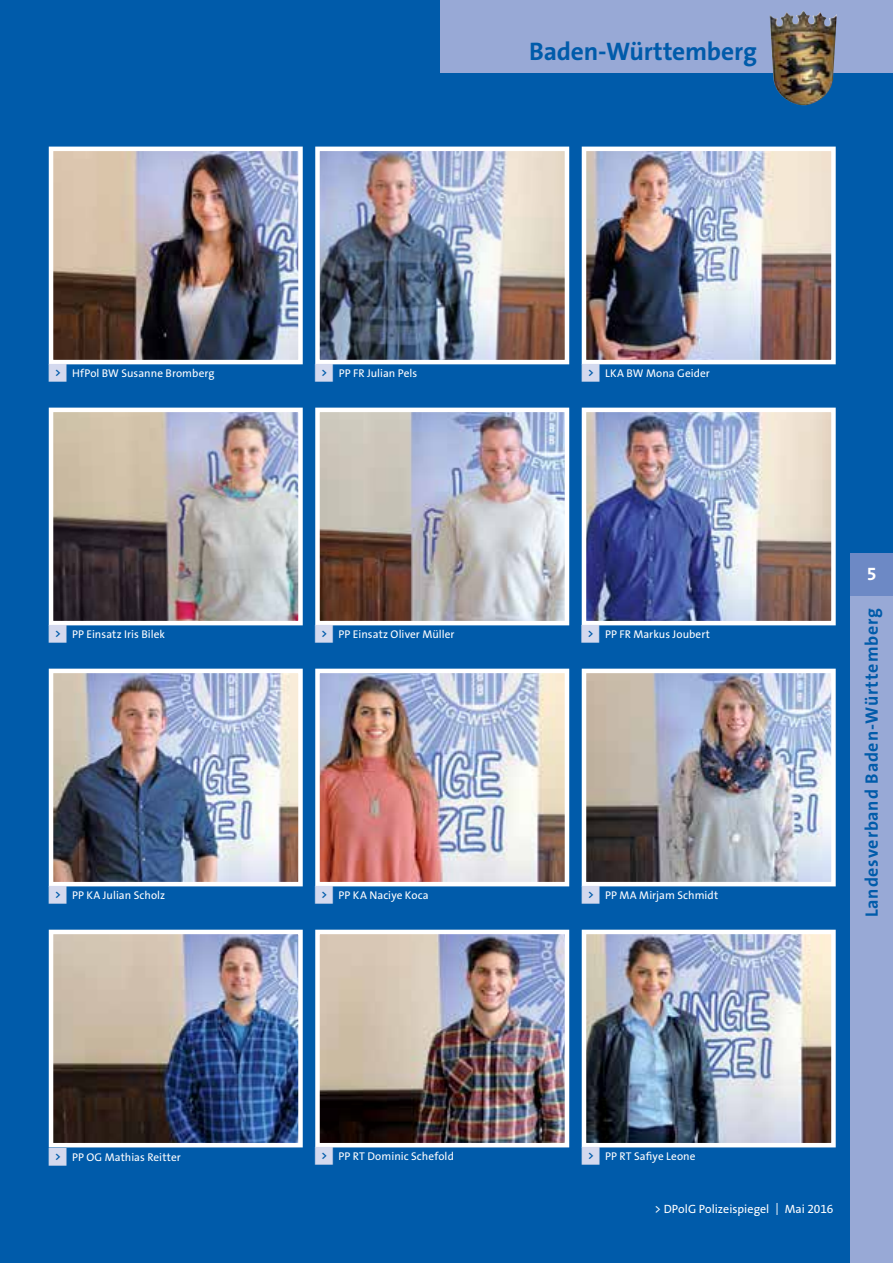
<style>
.page{position:relative;width:893px;height:1263px;background:#005baa}
.page>*{position:absolute;margin:0;border:0;box-sizing:border-box;transform-origin:0 0}
.t1{font:700 25.5px "The Sans Os F";letter-spacing:-.005em;color:#005baa}
.t2{font:700 18px "The Sans Os F";letter-spacing:.045em;color:#005baa}
.t3{font:700 18px "The Sans Os F";color:#fff}
.t4{font:12px "The Sans Os F";color:#fff}
.t5{font:11.25px "The Sans Os F";letter-spacing:.005em;color:#fff}
.s1{font-family:"Top Numbers";color:#d4d9ee}
</style>
<div class="page">
<img style="left:54px;top:152px;width:244px;height:207px">
<div style="left:49px;top:147px;width:254px;height:217px;border:4px solid #fff"></div>
<img style="left:320px;top:152px;width:244px;height:207px">
<div style="left:315px;top:147px;width:254px;height:217px;border:4px solid #fff"></div>
<img style="left:587px;top:152px;width:244px;height:207px">
<div style="left:582px;top:147px;width:254px;height:217px;border:4px solid #fff"></div>
<img style="left:54px;top:413px;width:244px;height:207px">
<div style="left:49px;top:408px;width:254px;height:217px;border:4px solid #fff"></div>
<img style="left:320px;top:413px;width:244px;height:207px">
<div style="left:315px;top:408px;width:254px;height:217px;border:4px solid #fff"></div>
<img style="left:587px;top:413px;width:244px;height:207px">
<div style="left:582px;top:408px;width:254px;height:217px;border:4px solid #fff"></div>
<img style="left:54px;top:674px;width:244px;height:207px">
<div style="left:49px;top:669px;width:254px;height:217px;border:4px solid #fff"></div>
<img style="left:320px;top:674px;width:244px;height:207px">
<div style="left:315px;top:669px;width:254px;height:217px;border:4px solid #fff"></div>
<img style="left:587px;top:674px;width:244px;height:207px">
<div style="left:582px;top:669px;width:254px;height:217px;border:4px solid #fff"></div>
<img style="left:54px;top:935px;width:244px;height:207px">
<div style="left:49px;top:930px;width:254px;height:217px;border:4px solid #fff"></div>
<img style="left:320px;top:935px;width:244px;height:207px">
<div style="left:315px;top:930px;width:254px;height:217px;border:4px solid #fff"></div>
<img style="left:587px;top:935px;width:244px;height:207px">
<div style="left:582px;top:930px;width:254px;height:217px;border:4px solid #fff"></div>
<div style="left:850px;top:595px;width:43px;height:668px;background:#98a9d6"></div>
<div style="left:440px;top:0;width:453px;height:72px;background:#98a9d6"></div>
<img style="left:770px;top:11px;width:67px;height:94px">
<div style="left:850px;top:553px;width:43px;height:42px;background:#6d89c5"></div>
<h1 class="t1" style="left:529px;top:35px;width:229px">Baden-Württemberg</h1>
<p class="t5" style="left:49px;top:366px;width:167px"><span class="s1">&lt;</span> HfPol BW Susanne Bromberg</p>
<p class="t5" style="left:315px;top:366px;width:103px"><span class="s1">&lt;</span> PP FR Julian Pels</p>
<p class="t5" style="left:582px;top:366px;width:130px"><span class="s1">&lt;</span> LKA BW Mona Geider</p>
<p class="t5" style="left:49px;top:627px;width:118px"><span class="s1">&lt;</span> PP Einsatz Iris Bilek</p>
<p class="t5" style="left:315px;top:627px;width:141px"><span class="s1">&lt;</span> PP Einsatz Oliver Müller</p>
<p class="t5" style="left:582px;top:627px;width:130px"><span class="s1">&lt;</span> PP FR Markus Joubert</p>
<p class="t5" style="left:49px;top:888px;width:118px"><span class="s1">&lt;</span> PP KA Julian Scholz</p>
<p class="t5" style="left:315px;top:888px;width:115px"><span class="s1">&lt;</span> PP KA Naciye Koca</p>
<p class="t5" style="left:582px;top:888px;width:138px"><span class="s1">&lt;</span> PP MA Mirjam Schmidt</p>
<h2 class="t3" style="left:867px;top:562px;width:11px">5</h2>
<h2 class="t2" style="left:860px;top:917px;width:311px;rotate:-90deg">Landesverband Baden-Württemberg</h2>
<p class="t5" style="left:49px;top:1149px;width:134px"><span class="s1">&lt;</span> PP OG Mathias Reitter</p>
<p class="t5" style="left:315px;top:1149px;width:140px"><span class="s1">&lt;</span> PP RT Dominic Schefold</p>
<p class="t5" style="left:582px;top:1149px;width:115px"><span class="s1">&lt;</span> PP RT Safiye Leone</p>
<p class="t4" style="left:654px;top:1201px;width:180px">&gt; DPolG Polizeispiegel | Mai 2016</p>
</div>
